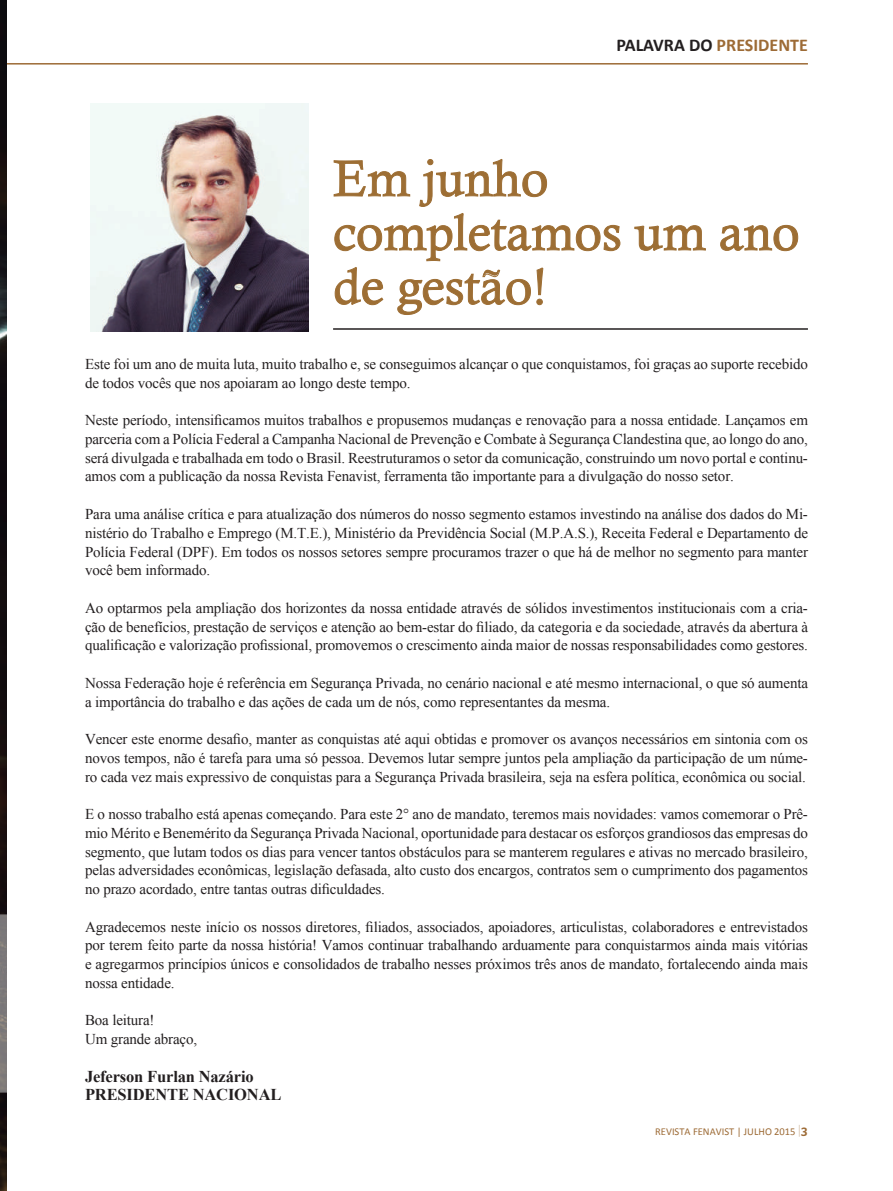
<style>
.page{position:relative;width:893px;height:1191px;background:#fff}
.page>*{position:absolute;margin:0;border:0;box-sizing:border-box;transform-origin:0 0}
.t1{font:51px/54px "Calisto";color:#9d6e34}
.t2{font:700 18px "Calibri";color:#9d6b36}
.t3{font:700 16.5px/18.8px "Times New Roman";letter-spacing:-.01em;color:#231f20}
.t4{font:15px/18.8px "Times New Roman";letter-spacing:-.01em;color:#231f20;text-align:justify}
.t5{font:10.5px "Calibri";color:#9d6b36}
.s1{color:#231f20}
.s2{font-family:"Stag Sans";font-weight:100;font-size:15px}
.s3{font-family:"Stag Sans";font-weight:500;font-size:12px}
</style>
<div class="page">
<hr style="left:0;top:63px;width:808px;height:2px;background:#9d6b36">
<img style="left:90px;top:103px;width:218px;height:228px">
<hr style="left:333px;top:328px;width:475px;height:2px;background:#231f20">
<img style="left:0;top:0;width:6px;height:1191px">
<svg style="left:0;top:914px;width:7px;height:178px"></svg>
<svg style="left:634px;top:225px;width:72px;height:26px"></svg>
<svg style="left:720px;top:225px;width:78px;height:27px"></svg>
<svg style="left:333px;top:159px;width:288px;height:156px"></svg>
<p class="t2" style="left:616px;top:34px;width:193px"><span class="s1">PALAVRA DO</span> PRESIDENTE</p>
<h1 class="t1" style="left:333px;top:151px;width:468px">Em junho completamos um ano de gestão!</h1>
<p class="t4" style="left:85px;top:354px;width:724px">Este foi um ano de muita luta, muito trabalho e, se conseguimos alcançar o que conquistamos, foi graças ao suporte recebido de todos vocês que nos apoiaram ao longo deste tempo.</p>
<p class="t4" style="left:85px;top:410px;width:724px">Neste período, intensificamos muitos trabalhos e propusemos mudanças e renovação para a nossa entidade. Lançamos em parceria com a Polícia Federal a Campanha Nacional de Prevenção e Combate à Segurança Clandestina que, ao longo do ano, será divulgada e trabalhada em todo o Brasil. Reestruturamos o setor da comunicação, construindo um novo portal e continu&shy;amos com a publicação da nossa Revista Fenavist, ferramenta tão importante para a divulgação do nosso setor.</p>
<p class="t4" style="left:85px;top:504px;width:724px">Para uma análise crítica e para atualização dos números do nosso segmento estamos investindo na análise dos dados do Mi&shy;nistério do Trabalho e Emprego (M.T.E.), Ministério da Previdência Social (M.P.A.S.), Receita Federal e Departamento de Polícia Federal (DPF). Em todos os nossos setores sempre procuramos trazer o que há de melhor no segmento para manter você bem informado.</p>
<p class="t4" style="left:85px;top:598px;width:724px">Ao optarmos pela ampliação dos horizontes da nossa entidade através de sólidos investimentos institucionais com a cria&shy;ção de benefícios, prestação de serviços e atenção ao bem-estar do filiado, da categoria e da sociedade, através da abertura à qualificação e valorização profissional, promovemos o crescimento ainda maior de nossas responsabilidades como gestores.</p>
<p class="t4" style="left:85px;top:673px;width:724px">Nossa Federação hoje é referência em Segurança Privada, no cenário nacional e até mesmo internacional, o que só aumenta a importância do trabalho e das ações de cada um de nós, como representantes da mesma.</p>
<p class="t4" style="left:85px;top:729px;width:724px">Vencer este enorme desafio, manter as conquistas até aqui obtidas e promover os avanços necessários em sintonia com os novos tempos, não é tarefa para uma só pessoa. Devemos lutar sempre juntos pela ampliação da participação de um núme&shy;ro cada vez mais expressivo de conquistas para a Segurança Privada brasileira, seja na esfera política, econômica ou social.</p>
<p class="t4" style="left:85px;top:804px;width:724px">E o nosso trabalho está apenas começando. Para este 2° ano de mandato, teremos mais novidades: vamos comemorar o Prê&shy;mio Mérito e Benemérito da Segurança Privada Nacional, oportunidade para destacar os esforços grandiosos das empresas do segmento, que lutam todos os dias para vencer tantos obstáculos para se manterem regulares e ativas no mercado brasileiro, pelas adversidades econômicas, legislação defasada, alto custo dos encargos, contratos sem o cumprimento dos pagamentos no prazo acordado, entre tantas outras dificuldades.</p>
<p class="t4" style="left:85px;top:917px;width:724px">Agradecemos neste início os nossos diretores, filiados, associados, apoiadores, articulistas, colaboradores e entrevistados por terem feito parte da nossa história! Vamos continuar trabalhando arduamente para conquistarmos ainda mais vitórias e agregarmos princípios únicos e consolidados de trabalho nesses próximos três anos de mandato, fortalecendo ainda mais nossa entidade.</p>
<p class="t4" style="left:85px;top:1010px;width:114px">Boa leitura!<br>Um grande abraço,</p>
<p class="t3" style="left:85px;top:1066px;width:198px">Jeferson Furlan Nazário<br>PRESIDENTE NACIONAL</p>
<p class="t5" style="left:655px;top:1124px;width:154px">REVISTA FENAVIST | JULHO 2015 <span class="s2">|</span><span class="s3">3</span></p>
</div>
